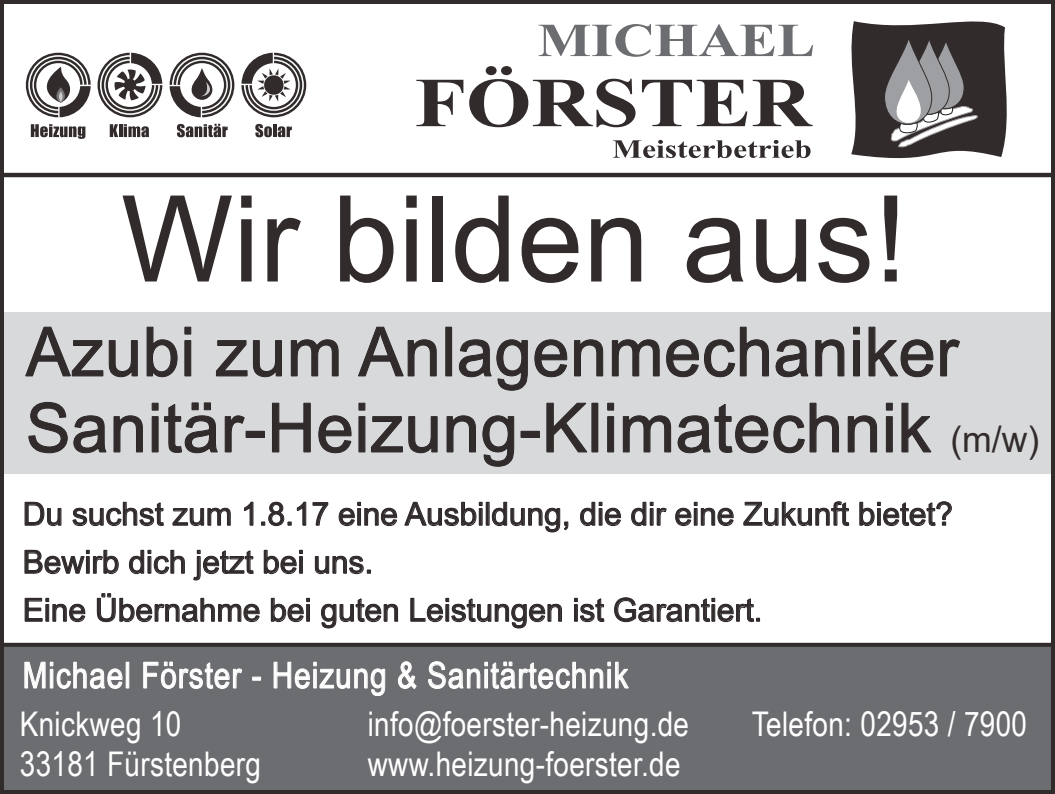
<style>
.page{position:relative;width:1055px;height:794px;background:#fff}
.page>*{position:absolute;margin:0;border:0;box-sizing:border-box;transform-origin:0 0}
.t1{font:120px "Arial";color:#322b2b}
.t2{font:68px/76px "Arial";letter-spacing:.01em;color:#322b2b}
.t3{font:36px "Arial Narrow";letter-spacing:.03em;color:#fff}
.t4{font:34px/39.6px "Arial Narrow";letter-spacing:.01em;color:#fff}
.t5{font:32px/48px "Arial";color:#322b2b}
.s1{font-size:36px}
.s2{font-size:30px}
</style>
<div class="page">
<div style="left:0;top:647px;width:1054px;height:147px;background:#6c6d70"></div>
<div style="left:0;top:312px;width:1054px;height:161px;background:#d8d9db"></div>
<svg style="left:24px;top:662px;width:98px;height:27px"></svg>
<div style="left:126px;top:662px;width:3px;height:26px;border:1px solid #fff"></div>
<svg style="left:143px;top:661px;width:99px;height:28px"></svg>
<svg style="left:252px;top:677px;width:9px;height:3px"></svg>
<svg style="left:274px;top:662px;width:111px;height:34px"></svg>
<svg style="left:398px;top:661px;width:18px;height:28px"></svg>
<svg style="left:428px;top:661px;width:201px;height:28px"></svg>
<svg style="left:613px;top:140px;width:197px;height:18px"></svg>
<svg style="left:416px;top:66px;width:396px;height:61px"></svg>
<svg style="left:538px;top:24px;width:275px;height:33px"></svg>
<svg style="left:5px;top:643px;width:1044px;height:4px;fill:#322b2b"></svg>
<hr style="left:0;top:173px;width:1054px;height:4px;background:#322b2b">
<svg style="left:25px;top:326px;width:113px;height:51px"></svg>
<svg style="left:146px;top:326px;width:32px;height:51px"></svg>
<div style="left:184px;top:327px;width:7px;height:7px;border:1px solid #231f20"></div>
<div style="left:184px;top:340px;width:7px;height:36px;border:1px solid #231f20"></div>
<svg style="left:216px;top:340px;width:66px;height:37px"></svg>
<svg style="left:290px;top:339px;width:49px;height:38px"></svg>
<svg style="left:358px;top:326px;width:79px;height:51px"></svg>
<div style="left:445px;top:327px;width:7px;height:49px;border:1px solid #231f20"></div>
<svg style="left:458px;top:339px;width:70px;height:52px"></svg>
<svg style="left:534px;top:339px;width:33px;height:38px"></svg>
<svg style="left:574px;top:339px;width:29px;height:38px"></svg>
<svg style="left:611px;top:326px;width:158px;height:51px"></svg>
<svg style="left:775px;top:339px;width:34px;height:38px"></svg>
<svg style="left:815px;top:339px;width:29px;height:38px"></svg>
<div style="left:853px;top:327px;width:6px;height:7px;border:1px solid #231f20"></div>
<div style="left:853px;top:340px;width:6px;height:36px;border:1px solid #231f20"></div>
<svg style="left:868px;top:326px;width:65px;height:51px"></svg>
<svg style="left:940px;top:339px;width:20px;height:38px"></svg>
<svg style="left:28px;top:401px;width:79px;height:52px"></svg>
<svg style="left:113px;top:415px;width:30px;height:38px"></svg>
<div style="left:152px;top:403px;width:6px;height:7px;border:1px solid #231f20"></div>
<div style="left:152px;top:416px;width:6px;height:36px;border:1px solid #231f20"></div>
<svg style="left:164px;top:402px;width:81px;height:51px"></svg>
<div style="left:246px;top:431px;width:19px;height:7px;border:1px solid #231f20"></div>
<svg style="left:272px;top:402px;width:39px;height:51px"></svg>
<svg style="left:318px;top:415px;width:34px;height:38px"></svg>
<div style="left:358px;top:403px;width:7px;height:7px;border:1px solid #231f20"></div>
<svg style="left:371px;top:416px;width:67px;height:37px"></svg>
<svg style="left:446px;top:415px;width:30px;height:38px"></svg>
<svg style="left:482px;top:415px;width:32px;height:52px"></svg>
<div style="left:520px;top:431px;width:19px;height:7px;border:1px solid #231f20"></div>
<svg style="left:546px;top:402px;width:42px;height:51px"></svg>
<div style="left:591px;top:403px;width:7px;height:49px;border:1px solid #231f20"></div>
<div style="left:607px;top:403px;width:7px;height:7px;border:1px solid #231f20"></div>
<div style="left:607px;top:416px;width:7px;height:36px;border:1px solid #231f20"></div>
<svg style="left:622px;top:415px;width:49px;height:38px"></svg>
<svg style="left:677px;top:402px;width:162px;height:51px"></svg>
<svg style="left:847px;top:415px;width:30px;height:38px"></svg>
<div style="left:886px;top:403px;width:6px;height:7px;border:1px solid #231f20"></div>
<div style="left:886px;top:416px;width:6px;height:36px;border:1px solid #231f20"></div>
<svg style="left:901px;top:402px;width:31px;height:51px"></svg>
<svg style="left:241px;top:53px;width:65px;height:64px"></svg>
<svg style="left:170px;top:53px;width:64px;height:64px"></svg>
<svg style="left:97px;top:53px;width:65px;height:64px"></svg>
<svg style="left:26px;top:53px;width:65px;height:64px"></svg>
<svg style="left:31px;top:124px;width:54px;height:15px"></svg>
<svg style="left:177px;top:124px;width:51px;height:13px"></svg>
<svg style="left:255px;top:124px;width:37px;height:13px"></svg>
<svg style="left:110px;top:124px;width:39px;height:13px"></svg>
<svg style="left:851px;top:21px;width:156px;height:138px"></svg>
<svg style="left:25px;top:502px;width:36px;height:24px"></svg>
<svg style="left:72px;top:502px;width:92px;height:24px"></svg>
<svg style="left:173px;top:508px;width:58px;height:18px"></svg>
<svg style="left:244px;top:502px;width:9px;height:23px"></svg>
<svg style="left:261px;top:502px;width:30px;height:24px"></svg>
<svg style="left:297px;top:502px;width:9px;height:23px"></svg>
<svg style="left:313px;top:502px;width:15px;height:23px"></svg>
<svg style="left:339px;top:502px;width:58px;height:24px"></svg>
<svg style="left:404px;top:502px;width:78px;height:24px"></svg>
<div style="left:479px;top:508px;width:3px;height:17px;border:1px solid #231f20"></div>
<div style="left:486px;top:502px;width:3px;height:23px;border:1px solid #231f20"></div>
<svg style="left:492px;top:502px;width:76px;height:30px"></svg>
<svg style="left:580px;top:502px;width:41px;height:24px"></svg>
<svg style="left:631px;top:502px;width:35px;height:24px"></svg>
<svg style="left:675px;top:502px;width:58px;height:24px"></svg>
<svg style="left:743px;top:501px;width:106px;height:25px"></svg>
<svg style="left:859px;top:501px;width:92px;height:25px"></svg>
<svg style="left:25px;top:550px;width:94px;height:24px"></svg>
<svg style="left:129px;top:550px;width:56px;height:24px"></svg>
<svg style="left:193px;top:550px;width:61px;height:30px"></svg>
<svg style="left:264px;top:550px;width:38px;height:24px"></svg>
<div style="left:299px;top:556px;width:3px;height:17px;border:1px solid #231f20"></div>
<svg style="left:315px;top:556px;width:56px;height:18px"></svg>
<svg style="left:25px;top:598px;width:60px;height:24px"></svg>
<svg style="left:97px;top:593px;width:163px;height:29px"></svg>
<svg style="left:271px;top:598px;width:39px;height:24px"></svg>
<div style="left:306px;top:604px;width:4px;height:17px;border:1px solid #231f20"></div>
<svg style="left:321px;top:598px;width:77px;height:30px"></svg>
<svg style="left:410px;top:598px;width:152px;height:30px"></svg>
<svg style="left:574px;top:598px;width:30px;height:24px"></svg>
<svg style="left:614px;top:597px;width:145px;height:25px"></svg>
<div style="left:0;top:0;width:1054px;height:794px;border:4px solid #322b2b"></div>
<h1 class="t1" style="left:121px;top:157px;width:787px">Wir bilden aus!</h1>
<h2 class="t2" style="left:26px;top:313px;width:1015px">Azubi zum Anlagenmechaniker<br>Sanitär-Heizung-Klimatechnik <span class="s1">(m/w)</span></h2>
<p class="t5" style="left:23px;top:490px;width:931px">Du suchst zum 1.8.17 eine Ausbildung, die dir eine Zukunft bietet?<br>Bewirb dich jetzt bei uns.<br>Eine Übernahme bei guten Leistungen ist Garantiert<span class="s2">.</span></p>
<p class="t3" style="left:23px;top:649px;width:607px">Michael Förster - Heizung &amp; Sanitärtechnik</p>
<p class="t4" style="left:20px;top:703px;width:243px">Knickweg 10<br>33181 Fürstenberg</p>
<p class="t4" style="left:368px;top:703px;width:323px">info@foerster-heizung.de www.heizung-foerster.de</p>
<p class="t4" style="left:752px;top:703px;width:276px">Telefon: 02953 / 7900</p>
</div>
